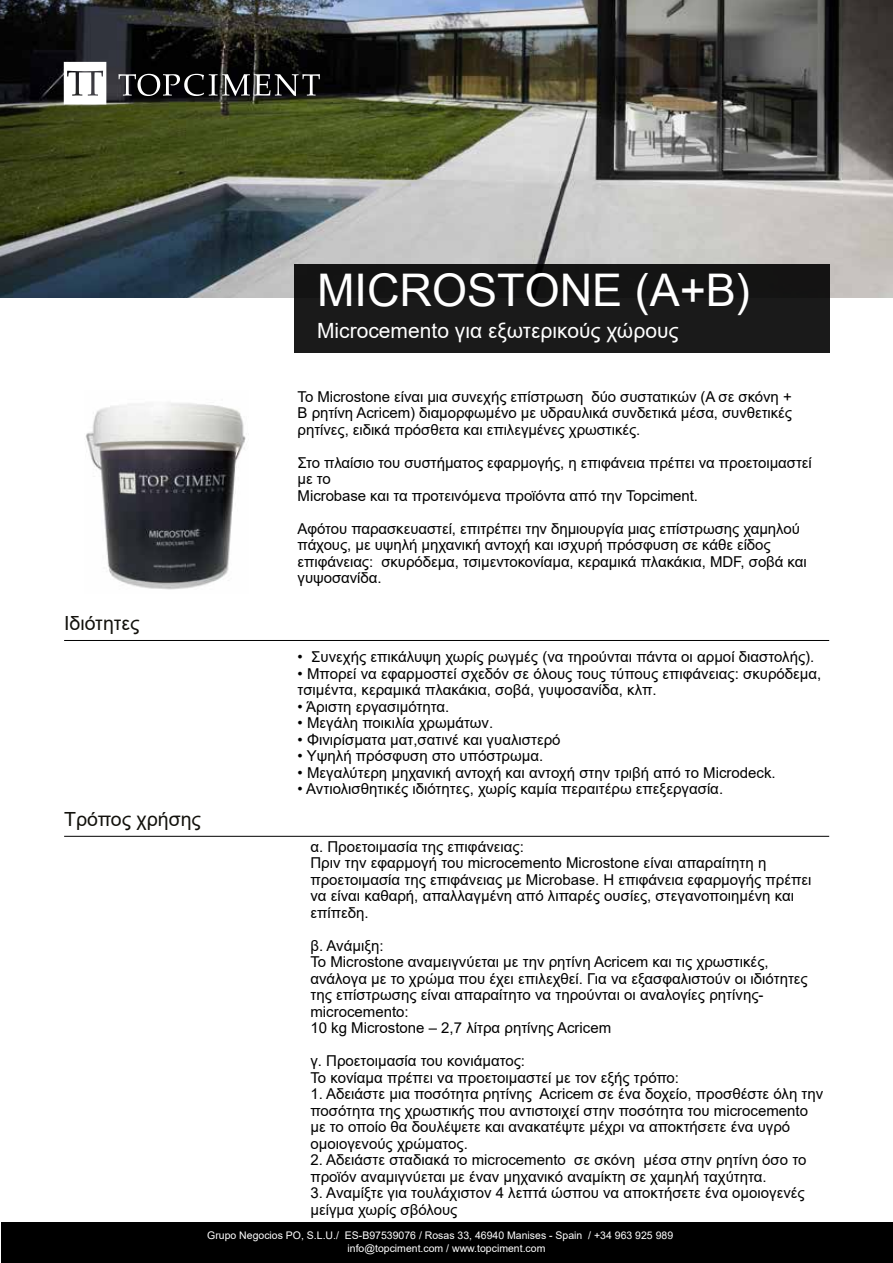
<style>
.page{position:relative;width:893px;height:1263px;background:#fff}
.page>*{position:absolute;margin:0;border:0;box-sizing:border-box;transform-origin:0 0}
.t1{font:45px "Arial Unicode MS";color:#fff}
.t2{font:21px "Arial";color:#fff}
.t3{font:19.5px "Arial";color:#12110c}
.t4{font:15px/16.5px "Arial";color:#000}
.t5{font:10.5px "Arial";color:#fff}
</style>
<div class="page">
<div style="left:1px;top:1222px;width:892px;height:41px;background:#000"></div>
<img style="left:85px;top:403px;width:161px;height:187px">
<img style="left:0;top:0;width:893px;height:298px">
<div style="left:294px;top:264px;width:535px;height:88px;background:#1a1a1a"></div>
<svg style="left:118px;top:74px;width:202px;height:22px;background:#454546"></svg>
<svg style="left:64px;top:62px;width:42px;height:42px"></svg>
<hr style="left:64px;top:640px;width:765px;height:1px;background:#000">
<hr style="left:64px;top:836px;width:765px;height:1px;background:#000">
<h1 class="t1" style="left:317px;top:257px;width:435px">MICROSTONE (A+B)</h1>
<h2 class="t2" style="left:317px;top:317px;width:363px">Microcemento για εξωτερικούς χώρους</h2>
<h3 class="t3" style="left:64px;top:610px;width:77px">Ιδιότητες</h3>
<h3 class="t3" style="left:64px;top:806px;width:138px">Τρόπος χρήσης</h3>
<p class="t4" style="left:298px;top:388px;width:496px;text-align:justify">Το Microstone είναι μια συνεχής επίστρωση δύο συστατικών (A σε σκόνη + B ρητίνη Acricem) διαμορφωμένο με υδραυλικά συνδετικά μέσα, συνθετικές ρητίνες, ειδικά πρόσθετα και επιλεγμένες χρωστικές.</p>
<p class="t4" style="left:298px;top:454px;width:516px">Στο πλαίσιο του συστήματος εφαρμογής, η επιφάνεια πρέπει να προετοιμαστεί με το<br>Microbase και τα προτεινόμενα προϊόντα από την Topciment.</p>
<p class="t4" style="left:298px;top:520px;width:510px">Αφότου παρασκευαστεί, επιτρέπει την δημιουργία μιας επίστρωσης χαμηλού πάχους, με υψηλή μηχανική αντοχή και ισχυρή πρόσφυση σε κάθε είδος επιφάνειας: σκυρόδεμα, τσιμεντοκονίαμα, κεραμικά πλακάκια, MDF, σοβά και γυψοσανίδα.</p>
<p class="t4" style="left:298px;top:649px;width:518px">• Συνεχής επικάλυψη χωρίς ρωγμές (να τηρούνται πάντα οι αρμοί διαστολής).</p>
<p class="t4" style="left:298px;top:665px;width:525px">• Μπορεί να εφαρμοστεί σχεδόν σε όλους τους τύπους επιφάνειας: σκυρόδεμα, τσιμέντα, κεραμικά πλακάκια, σοβά, γυψοσανίδα, κλπ.</p>
<p class="t4" style="left:298px;top:698px;width:153px">• Άριστη εργασιμότητα.</p>
<p class="t4" style="left:298px;top:715px;width:197px">• Μεγάλη ποικιλία χρωμάτων.</p>
<p class="t4" style="left:298px;top:731px;width:264px">• Φινιρίσματα ματ,σατινέ και γυαλιστερό</p>
<p class="t4" style="left:298px;top:748px;width:247px">• Υψηλή πρόσφυση στο υπόστρωμα.</p>
<p class="t4" style="left:298px;top:764px;width:480px">• Μεγαλύτερη μηχανική αντοχή και αντοχή στην τριβή από το Microdeck.</p>
<p class="t4" style="left:298px;top:781px;width:427px">• Αντιολισθητικές ιδιότητες, χωρίς καμία περαιτέρω επεξεργασία.</p>
<p class="t4" style="left:310px;top:838px;width:502px">α. Προετοιμασία της επιφάνειας:<br>Πριν την εφαρμογή του microcemento Microstone είναι απαραίτητη η προετοιμασία της επιφάνειας με Microbase. Η επιφάνεια εφαρμογής πρέπει να είναι καθαρή, απαλλαγμένη από λιπαρές ουσίες, στεγανοποιημένη και επίπεδη.</p>
<p class="t4" style="left:310px;top:937px;width:499px">β. Ανάμιξη:<br>Το Microstone αναμειγνύεται με την ρητίνη Acricem και τις χρωστικές, ανάλογα με το χρώμα που έχει επιλεχθεί. Για να εξασφαλιστούν οι ιδιότητες της επίστρωσης είναι απαραίτητο να τηρούνται οι αναλογίες ρητίνης&shy;microcemento:<br>10 kg Microstone – 2,7 λίτρα ρητίνης Acricem</p>
<p class="t4" style="left:310px;top:1052px;width:370px">γ. Προετοιμασία του κονιάματος:<br>Το κονίαμα πρέπει να προετοιμαστεί με τον εξής τρόπο:</p>
<p class="t4" style="left:310px;top:1085px;width:514px">1. Αδειάστε μια ποσότητα ρητίνης Acricem σε ένα δοχείο, προσθέστε όλη την ποσότητα της χρωστικής που αντιστοιχεί στην ποσότητα του microcemento με το οποίο θα δουλέψετε και ανακατέψτε μέχρι να αποκτήσετε ένα υγρό ομοιογενούς χρώματος.</p>
<p class="t4" style="left:310px;top:1151px;width:497px">2. Αδειάστε σταδιακά το microcemento σε σκόνη μέσα στην ρητίνη όσο το προϊόν αναμιγνύεται με έναν μηχανικό αναμίκτη σε χαμηλή ταχύτητα.</p>
<p class="t4" style="left:310px;top:1184px;width:496px">3. Αναμίξτε για τουλάχιστον 4 λεπτά ώσπου να αποκτήσετε ένα ομοιογενές μείγμα χωρίς σβόλους</p>
<p class="t5" style="left:207px;top:1227px;width:468px">Grupo Negocios PO, S.L.U./ ES-B97539076 / Rosas 33, 46940 Manises - Spain / +34 963 925 989</p>
<p class="t5" style="left:347px;top:1240px;width:199px">info@topciment.com / www.topciment.com</p>
</div>
